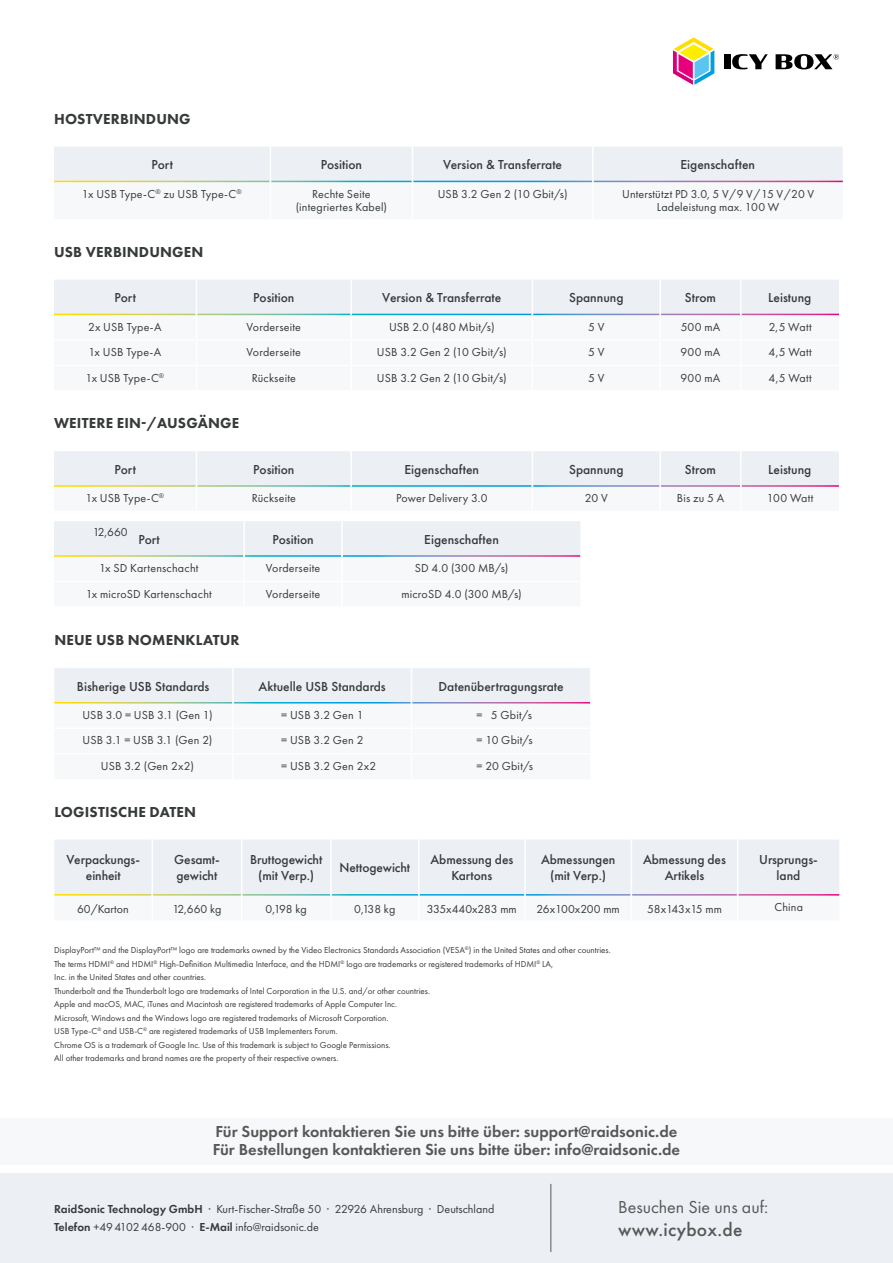
<style>
.page{position:relative;width:893px;height:1263px;background:#fff}
.page>*{position:absolute;margin:0;border:0;box-sizing:border-box;transform-origin:0 0}
.t1{font:500 19.5px "Futura PT";letter-spacing:.015em;color:#575756}
.t2{font:18px "Futura PT";color:#575756}
.t3{font:600 16.5px/18px "Futura PT";color:#575756}
.t4{font:800 15px "Futura PT";letter-spacing:.01em;color:#373a3b}
.t5{font:500 13.5px/16.2px "Futura PT";color:#373a3b;text-align:center}
.t6{font:12px/13.5px "Futura PT";letter-spacing:.015em;color:#373a3b;text-align:center}
.t7{font:9px/13.5px "Futura PT";color:#373a3b}
.s1{font-weight:600}
</style>
<div class="page">
<div style="left:724px;top:54px;width:6px;height:15px;background:#000"></div>
<svg style="left:732px;top:54px;width:36px;height:15px"></svg>
<svg style="left:776px;top:54px;width:63px;height:15px"></svg>
<svg style="left:673px;top:37px;width:41px;height:48px"></svg>
<div style="left:0;top:1118px;width:893px;height:47px;background:#f6f8f9"></div>
<div style="left:54px;top:840px;width:785px;height:56px;background:#ecf0f5"></div>
<div style="left:54px;top:521px;width:526px;height:34px;background:#ecf0f5"></div>
<hr style="left:243px;top:521px;width:2px;height:35px;background:#fff">
<hr style="left:341px;top:521px;width:2px;height:35px;background:#fff">
<svg style="left:54px;top:280px;width:785px;height:36px"></svg>
<div style="left:54px;top:451px;width:785px;height:36px;background:#ecf0f5"></div>
<div style="left:54px;top:668px;width:536px;height:36px;background:#ecf0f5"></div>
<div style="left:54px;top:147px;width:789px;height:36px;background:#ecf0f5"></div>
<hr style="left:54px;top:181px;width:216px;height:1px;background:#fff">
<hr style="left:271px;top:181px;width:141px;height:1px;background:#fff">
<hr style="left:413px;top:181px;width:179px;height:1px;background:#fff">
<hr style="left:593px;top:181px;width:250px;height:1px;background:#fff">
<hr style="left:270px;top:147px;width:1px;height:34px;background:#fff">
<hr style="left:412px;top:147px;width:1px;height:34px;background:#fff">
<hr style="left:592px;top:147px;width:1px;height:34px;background:#fff">
<hr style="left:270px;top:181px;width:1px;height:38px;background:#fff">
<hr style="left:412px;top:181px;width:1px;height:38px;background:#fff">
<hr style="left:592px;top:181px;width:1px;height:38px;background:#fff">
<div style="left:0;top:1174px;width:893px;height:89px;background:#ecf0f5"></div>
<hr style="left:551px;top:1184px;width:1px;height:68px;background:#575756">
<h3 class="t4" style="left:54px;top:109px;width:138px">HOSTVERBINDUNG</h3>
<h3 class="t5" style="left:151px;top:157px;width:23px">Port</h3>
<h3 class="t5" style="left:321px;top:157px;width:43px">Position</h3>
<h3 class="t5" style="left:443px;top:157px;width:121px">Version &amp; Transferrate</h3>
<h3 class="t5" style="left:680px;top:157px;width:76px">Eigenschaften</h3>
<h3 class="t6" style="left:82px;top:187px;width:161px">1x USB Type-C<sup>®</sup> zu USB Type-C<sup>®</sup></h3>
<h3 class="t6" style="left:296px;top:187px;width:93px">Rechte Seite (integriertes Kabel)</h3>
<h3 class="t6" style="left:438px;top:187px;width:131px">USB 3.2 Gen 2 (10 Gbit/s)</h3>
<h3 class="t6" style="left:622px;top:187px;width:193px">Unterstützt PD 3.0, 5 V/9 V/15 V/20 V<br>Ladeleistung max. 100 W</h3>
<h3 class="t4" style="left:54px;top:243px;width:151px">USB VERBINDUNGEN</h3>
<h3 class="t5" style="left:114px;top:290px;width:23px">Port</h3>
<h3 class="t5" style="left:253px;top:290px;width:43px">Position</h3>
<h3 class="t5" style="left:382px;top:290px;width:121px">Version &amp; Transferrate</h3>
<h3 class="t5" style="left:569px;top:290px;width:56px">Spannung</h3>
<h3 class="t5" style="left:685px;top:290px;width:33px">Strom</h3>
<h3 class="t5" style="left:768px;top:290px;width:45px">Leistung</h3>
<h3 class="t6" style="left:88px;top:320px;width:75px">2x USB Type-A</h3>
<h3 class="t6" style="left:247px;top:320px;width:56px">Vorderseite</h3>
<h3 class="t6" style="left:389px;top:320px;width:107px">USB 2.0 (480 Mbit/s)</h3>
<h3 class="t6" style="left:588px;top:320px;width:18px">5 V</h3>
<h3 class="t6" style="left:681px;top:320px;width:41px">500 mA</h3>
<h3 class="t6" style="left:769px;top:320px;width:44px">2,5 Watt</h3>
<h3 class="t6" style="left:88px;top:345px;width:74px">1x USB Type-A</h3>
<h3 class="t6" style="left:247px;top:345px;width:56px">Vorderseite</h3>
<h3 class="t6" style="left:377px;top:345px;width:131px">USB 3.2 Gen 2 (10 Gbit/s)</h3>
<h3 class="t6" style="left:588px;top:345px;width:18px">5 V</h3>
<h3 class="t6" style="left:681px;top:345px;width:41px">900 mA</h3>
<h3 class="t6" style="left:769px;top:345px;width:45px">4,5 Watt</h3>
<h3 class="t6" style="left:86px;top:371px;width:80px">1x USB Type-C<sup>®</sup></h3>
<h3 class="t6" style="left:252px;top:371px;width:46px">Rückseite</h3>
<h3 class="t6" style="left:377px;top:371px;width:131px">USB 3.2 Gen 2 (10 Gbit/s)</h3>
<h3 class="t6" style="left:588px;top:371px;width:18px">5 V</h3>
<h3 class="t6" style="left:681px;top:371px;width:41px">900 mA</h3>
<h3 class="t6" style="left:769px;top:371px;width:45px">4,5 Watt</h3>
<h3 class="t4" style="left:54px;top:414px;width:187px">WEITERE EIN-/AUSGÄNGE</h3>
<h3 class="t5" style="left:114px;top:461px;width:23px">Port</h3>
<h3 class="t5" style="left:253px;top:461px;width:43px">Position</h3>
<h3 class="t5" style="left:404px;top:461px;width:76px">Eigenschaften</h3>
<h3 class="t5" style="left:569px;top:461px;width:56px">Spannung</h3>
<h3 class="t5" style="left:685px;top:461px;width:33px">Strom</h3>
<h3 class="t5" style="left:768px;top:461px;width:45px">Leistung</h3>
<h3 class="t6" style="left:86px;top:491px;width:80px">1x USB Type-C<sup>®</sup></h3>
<h3 class="t6" style="left:252px;top:491px;width:46px">Rückseite</h3>
<h3 class="t6" style="left:396px;top:491px;width:93px">Power Delivery 3.0</h3>
<h3 class="t6" style="left:585px;top:491px;width:25px">20 V</h3>
<h3 class="t6" style="left:677px;top:491px;width:49px">Bis zu 5 A</h3>
<h3 class="t6" style="left:767px;top:491px;width:48px">100 Watt</h3>
<h3 class="t6" style="left:93px;top:525px;width:37px">12,660</h3>
<h3 class="t5" style="left:138px;top:531px;width:23px">Port</h3>
<h3 class="t5" style="left:272px;top:531px;width:43px">Position</h3>
<h3 class="t5" style="left:424px;top:531px;width:76px">Eigenschaften</h3>
<h3 class="t6" style="left:99px;top:561px;width:101px">1x SD Kartenschacht</h3>
<h3 class="t6" style="left:266px;top:561px;width:56px">Vorderseite</h3>
<h3 class="t6" style="left:415px;top:561px;width:95px">SD 4.0 (300 MB/s)</h3>
<h3 class="t6" style="left:86px;top:587px;width:127px">1x microSD Kartenschacht</h3>
<h3 class="t6" style="left:266px;top:587px;width:56px">Vorderseite</h3>
<h3 class="t6" style="left:401px;top:587px;width:122px">microSD 4.0 (300 MB/s)</h3>
<h3 class="t4" style="left:54px;top:631px;width:187px">NEUE USB NOMENKLATUR</h3>
<h3 class="t5" style="left:77px;top:678px;width:134px">Bisherige USB Standards</h3>
<h3 class="t5" style="left:259px;top:678px;width:129px">Aktuelle USB Standards</h3>
<h3 class="t5" style="left:439px;top:678px;width:127px">Datenübertragungsrate</h3>
<h3 class="t6" style="left:82px;top:708px;width:132px">USB 3.0 = USB 3.1 (Gen 1)</h3>
<h3 class="t6" style="left:281px;top:708px;width:84px">= USB 3.2 Gen 1</h3>
<h3 class="t6" style="left:477px;top:708px;width:57px">= 5 Gbit/s</h3>
<h3 class="t6" style="left:83px;top:734px;width:131px">USB 3.1 = USB 3.1 (Gen 2)</h3>
<h3 class="t6" style="left:281px;top:734px;width:84px">= USB 3.2 Gen 2</h3>
<h3 class="t6" style="left:477px;top:734px;width:58px">= 10 Gbit/s</h3>
<h3 class="t6" style="left:101px;top:759px;width:95px">USB 3.2 (Gen 2x2)</h3>
<h3 class="t6" style="left:281px;top:759px;width:97px">= USB 3.2 Gen 2x2</h3>
<h3 class="t6" style="left:477px;top:759px;width:58px">= 20 Gbit/s</h3>
<h3 class="t4" style="left:54px;top:802px;width:143px">LOGISTISCHE DATEN</h3>
<h3 class="t5" style="left:67px;top:852px;width:75px">Verpackungs&shy;einheit</h3>
<h3 class="t5" style="left:174px;top:852px;width:47px;text-align:left">Gesamt&shy;gewicht</h3>
<h3 class="t5" style="left:250px;top:852px;width:74px">Bruttogewicht (mit Verp.)</h3>
<h3 class="t5" style="left:339px;top:860px;width:72px">Nettogewicht</h3>
<h3 class="t5" style="left:430px;top:852px;width:84px">Abmessung des<br>Kartons</h3>
<h3 class="t5" style="left:541px;top:852px;width:76px">Abmessungen (mit Verp.)</h3>
<h3 class="t5" style="left:643px;top:852px;width:84px">Abmessung des<br>Artikels</h3>
<h3 class="t5" style="left:759px;top:852px;width:60px">Ursprungs&shy;land</h3>
<h3 class="t6" style="left:77px;top:902px;width:53px">60/Karton</h3>
<h3 class="t6" style="left:172px;top:902px;width:51px">12,660 kg</h3>
<h3 class="t6" style="left:266px;top:902px;width:43px">0,198 kg</h3>
<h3 class="t6" style="left:354px;top:902px;width:43px">0,138 kg</h3>
<h3 class="t6" style="left:427px;top:902px;width:91px">335x440x283 mm</h3>
<h3 class="t6" style="left:537px;top:902px;width:85px">26x100x200 mm</h3>
<h3 class="t6" style="left:647px;top:902px;width:76px">58x143x15 mm</h3>
<h3 class="t6" style="left:775px;top:900px;width:30px">China</h3>
<p class="t7" style="left:54px;top:944px;width:558px">DisplayPort™ and the DisplayPort™ logo are trademarks owned by the Video Electronics Standards Association (VESA<sup>®</sup>) in the United States and other countries.<br>The terms HDMI<sup>®</sup> and HDMI<sup>®</sup> High-Definition Multimedia Interface, and the HDMI<sup>®</sup> logo are trademarks or registered trademarks of HDMI<sup>®</sup> LA,<br>Inc. in the United States and other countries.<br>Thunderbolt and the Thunderbolt logo are trademarks of Intel Corporation in the U.S. and/or other countries.<br>Apple and macOS, MAC, iTunes and Macintosh are registered trademarks of Apple Computer Inc.<br>Microsoft, Windows and the Windows logo are registered trademarks of Microsoft Corporation.<br>USB Type-C<sup>®</sup> and USB-C<sup>®</sup> are registered trademarks of USB Implementers Forum.<br>Chrome OS is a trademark of Google Inc. Use of this trademark is subject to Google Permissions.<br>All other trademarks and brand names are the property of their respective owners.</p>
<h3 class="t3" style="left:213px;top:1123px;width:469px">Für Support kontaktieren Sie uns bitte über: support@raidsonic.de<br>Für Bestellungen kontaktieren Sie uns bitte über: info@raidsonic.de</h3>
<h3 class="t6" style="left:54px;top:1202px;width:442px"><span class="s1">RaidSonic Technology GmbH</span> · Kurt-Fischer-Straße 50 · 22926 Ahrensburg · Deutschland</h3>
<h2 class="t2" style="left:618px;top:1196px;width:151px">Besuchen Sie uns auf:</h2>
<h3 class="t6" style="left:54px;top:1220px;width:266px"><span class="s1">Telefon</span> +494102468-900 · <span class="s1">E-Mail</span> info@raidsonic.de</h3>
<h1 class="t1" style="left:618px;top:1218px;width:126px">www.icybox.de</h1>
</div>
